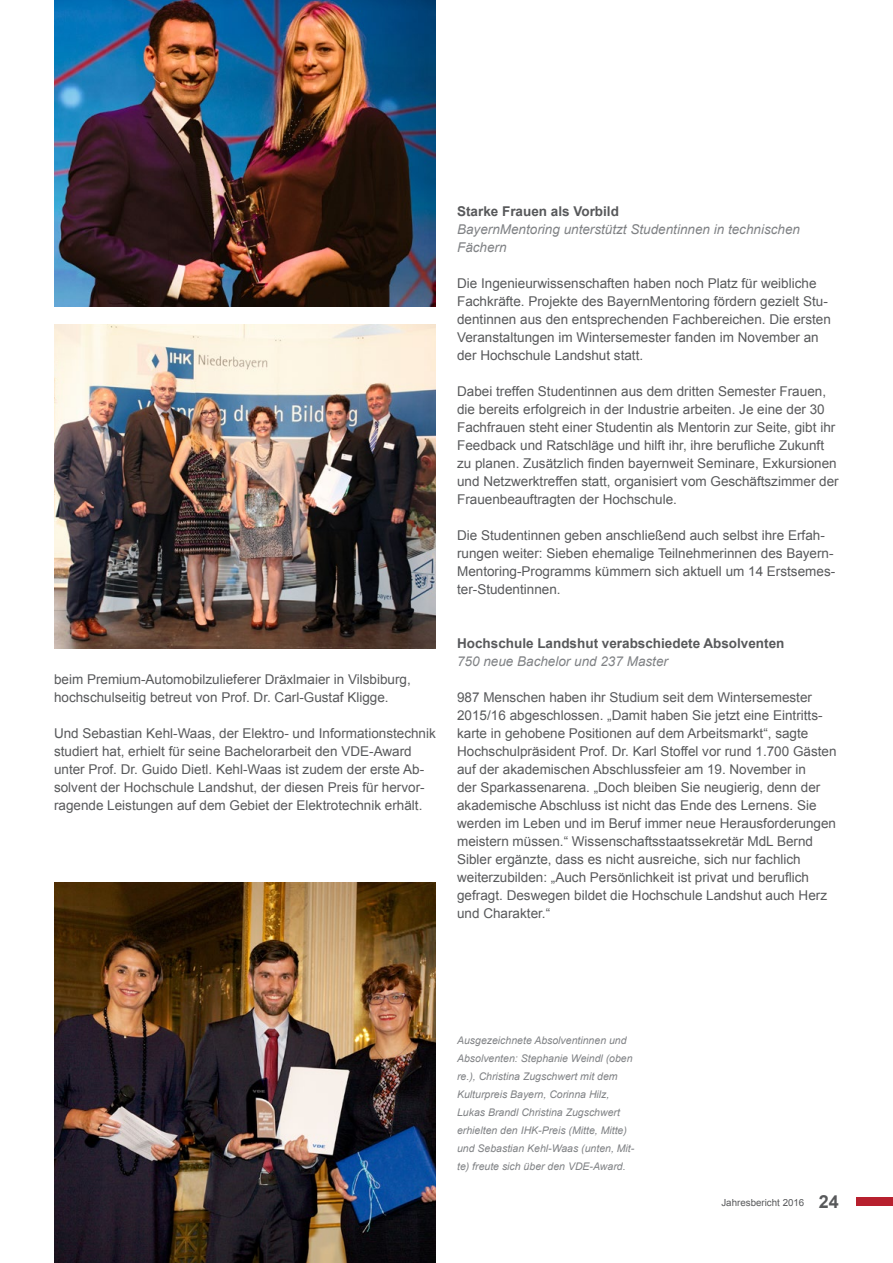
<style>
.page{position:relative;width:893px;height:1263px;background:#fff}
.page>*{position:absolute;margin:0;border:0;box-sizing:border-box;transform-origin:0 0}
.t1{font:13.5px/18px "Arial";color:#58595b}
.t2{font:italic 13.5px/18px "Arial";color:#808285}
.t3{font:700 13.5px "Arial";color:#58595b}
.t4{font:italic 10.5px/18px "Arial";color:#808285}
.t5{font:9.75px "Arial";color:#58595b}
.s1{font-weight:700;font-size:18px}
</style>
<div class="page">
<div style="left:856px;top:1197px;width:37px;height:9px;background:#b7202e"></div>
<img style="left:54px;top:324px;width:382px;height:324px">
<img style="left:54px;top:0;width:382px;height:306px">
<img style="left:54px;top:882px;width:382px;height:381px">
<p class="t1" style="left:54px;top:670px;width:358px">beim Premium-Automobilzulieferer Dräxlmaier in Vilsbiburg, hochschulseitig betreut von Prof. Dr. Carl-Gustaf Kligge.</p>
<p class="t1" style="left:54px;top:724px;width:383px">U nd Sebastian Kehl-Waas, der Elektro- und Informationstechnik studiert hat, erhielt für seine Bachelorarbeit den VDE-Award unter Prof. Dr. Guido Dietl. Kehl-Waas ist zudem der erste Ab&shy;solvent der Hochschule Landshut, der diesen Preis für hervor&shy;ragende Leistungen auf dem Gebiet der Elektrotechnik erhält.</p>
<p class="t3" style="left:457px;top:202px;width:163px">Starke Frauen als Vorbild</p>
<p class="t2" style="left:457px;top:220px;width:344px">BayernMentoring unterstützt Studentinnen in technischen<br>Fächern</p>
<p class="t1" style="left:457px;top:274px;width:375px">Die Ingenieurwissenschaften haben noch Platz für weibliche Fachkräfte. Projekte des BayernMentoring fördern gezielt Stu&shy;dentinnen aus den entsprechenden Fachbereichen. Die ersten Veranstaltungen im Wintersemester fanden im November an der Hochschule Landshut statt.</p>
<p class="t1" style="left:457px;top:382px;width:383px">Dabei treffen Studentinnen aus dem dritten Semester Frauen, die bereits erfolgreich in der Industrie arbeiten. Je eine der 30<br>Fachfrauen steht einer Studentin als Mentorin zur Seite, gibt ihr Feedback und Ratschläge und hilft ihr, ihre berufliche Zukunft zu planen. Zusätzlich finden bayernweit Seminare, Exkursionen und N etzwerktreffen statt, organisiert vom Geschäftszimmer der Frauenbeauftragten der Hochschule.</p>
<p class="t1" style="left:457px;top:526px;width:380px">Die Studentinnen geben anschließend auch selbst ihre Erfah&shy;rungen weiter: Sieben ehemalige Teilnehmerinnen des Bayern-Mentoring-Programms kümmern sich aktuell um 14 Erstsemes&shy;ter-Studentinnen.</p>
<p class="t3" style="left:457px;top:634px;width:329px">Hochschule Landshut verabschiedete Absolventen</p>
<p class="t2" style="left:457px;top:652px;width:212px">750 neue Bachelor und 237 Master</p>
<p class="t1" style="left:457px;top:688px;width:381px">987 Menschen haben ihr Studium seit dem Wintersemester 2015/16 abgeschlossen. „Damit haben Sie jetzt eine Eintritts&shy;karte in gehobene Positionen auf dem Arbeitsmarkt“, sagte Hochschulpräsident Prof. Dr. Karl Stoffel vor rund 1.700 Gästen auf der akademischen Abschlussfeier am 19. November in<br>der Sparkassenarena. „Doch bleiben Sie neugierig, denn der akademische Abschluss ist nicht das Ende des Lernens. Sie werden im Leben und im Beruf immer neue Herausforderungen meistern müssen.“ Wissenschaftsstaatssekretär MdL Bernd Sibler ergänzte, dass es nicht ausreiche, sich nur fachlich weiterzubilden: „Auch Persönlichkeit ist privat und beruflich gefragt. Deswegen bildet die Hochschule Landshut auch Herz und Charakter.“</p>
<p class="t4" style="left:457px;top:1031px;width:179px">Ausgezeichnete Absolventinnen und Absolventen: Stephanie Weindl (oben re.), Christina Zugschwert mit dem Kulturpreis Bayern, Corinna Hilz, Lukas Brandl Christina Zugschwert erhielten den IHK-Preis (Mitte, Mitte) und Sebastian Kehl-Waas (unten, Mit&shy;te) freute sich über den VDE-Award.</p>
<p class="t5" style="left:721px;top:1196px;width:119px">Jahresbericht 2016 <span class="s1">24</span></p>
</div>
